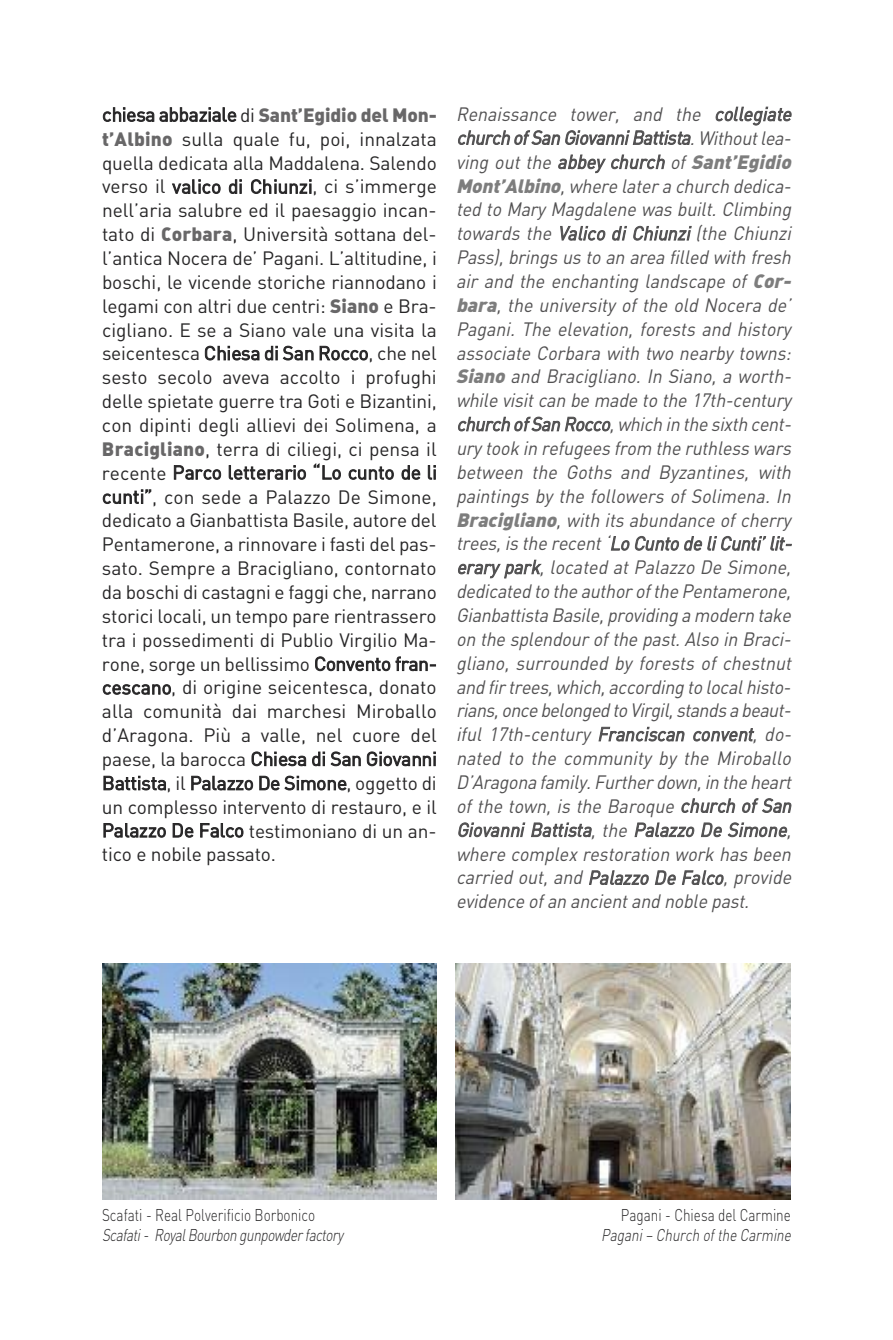
<style>
.page{position:relative;width:893px;height:1340px;background:#fff}
.page>*{position:absolute;margin:0;border:0;box-sizing:border-box;transform-origin:0 0}
.t1{font:italic 19.12px/23.8px "DIN";color:#525152;text-align:justify;scale:.93 1}
.t2{font:19.12px/23.8px "DIN";letter-spacing:-.01em;color:#272627;text-align:justify}
.t3{font:19.12px "DIN Black Alternate";letter-spacing:-.005em;color:#686768}
.t4{font:italic 300 16.88px "DIN";color:#272627;scale:.8 1}
.t5{font:300 16.88px "DIN";color:#272627;scale:.8 1}
.s1{font-family:"DIN";color:#272627}
.s2{font-family:"DIN Black Alternate";color:#686768}
.s3{font-family:"DIN Alternate";font-weight:900;color:#7d7d7d}
</style>
<div class="page">
<img style="left:102px;top:963px;width:335px;height:236px">
<img style="left:455px;top:963px;width:335px;height:236px">
<p class="t3" style="left:102px;top:102px;width:336px"><span class="s1">chiesa abbaziale di</span> Sant’Egidio del Mon-</p>
<p class="t2" style="left:102px;top:126px;width:337px"><span class="s2">t’Albino</span> sulla quale fu, poi, innalzata quella dedicata alla Maddalena. Salendo verso il valico di Chiunzi, ci s’immerge nell’aria salubre ed il paesaggio incan&shy;tato di <span class="s2">Corbara</span>, Università sottana del&shy;l’antica Nocera de’ Pagani. L’altitudine, i boschi, le vicende storiche riannodano i legami con altri due centri: <span class="s2">Siano</span> e Bra&shy;cigliano. E se a Siano vale una visita la seicentesca Chiesa di San Rocco, che nel sesto secolo aveva accolto i profughi delle spietate guerre tra Goti e Bizantini, con dipinti degli allievi dei Solimena, a <span class="s2">Bracigliano</span>, terra di ciliegi, ci pensa il recente Parco letterario “Lo cunto de li cunti”, con sede a Palazzo De Simone, dedicato a Gianbattista Basile, autore del Pentamerone, a rinnovare i fasti del pas&shy;sato. Sempre a Bracigliano, contornato da boschi di castagni e faggi che, narrano storici locali, un tempo pare rientrassero tra i possedimenti di Publio Virgilio Ma&shy;rone, sorge un bellissimo Convento fran&shy;cescano, di origine seicentesca, donato alla comunità dai marchesi Miroballo d’Aragona. Più a valle, nel cuore del paese, la barocca Chiesa di San Giovanni Battista, il Palazzo De Simone, oggetto di un complesso intervento di restauro, e il Palazzo De Falco testimoniano di un an&shy;tico e nobile passato.</p>
<p class="t1" style="left:456px;top:102px;width:367px">Renaissance tower, and the collegiate church ofSan GiovanniBattista.Withoutlea&shy;ving out the abbey church of <span class="s3">Sant’Egidio Mont’Albino</span>,where latera church dedica&shy;ted to MaryMagdalene wasbuilt.Climbing towards the Valico di Chiunzi(the Chiunzi Pass),bringsusto an area filled with fresh air and the enchanting landscape of <span class="s3">Cor&shy;bara</span>, the university of the old Nocera de’ Pagani. The elevation, forests and history associate Corbara with two nearby towns:<br><span class="s3">Siano</span> and Bracigliano. In Siano, a worth&shy;while visitcan be made to the 17th-century church ofSan Rocco,which in the sixth cent&shy;urytook in refugeesfrom the ruthlesswars between the Goths and Byzantines, with paintings by the followers of Solimena. In <span class="s3">Bracigliano</span>,with its abundance ofcherry trees,isthe recent‘LoCunto deliCunti’lit&shy;erarypark,located atPalazzo De Simone, dedicated to the authorofthe Pentamerone, Gianbattista Basile,providing a modern take on the splendourofthe past.Also in Braci&shy;gliano, surrounded by forests of chestnut and firtrees,which,according to localhisto&shy;rians,oncebelongedtoVirgil,standsabeaut&shy;iful 17th-century Franciscan convent, do&shy;nated to the community by the Miroballo D’Aragonafamily.Furtherdown,in the heart of the town, is the Baroque church of San Giovanni Battista, the Palazzo De Simone, where complexrestoration work has been carried out,and Palazzo DeFalco,provide evidence ofan ancientand noble past.</p>
<p class="t5" style="left:102px;top:1204px;width:268px">Scafati - Real Polverificio Borbonico</p>
<p class="t4" style="left:102px;top:1225px;width:307px">Scafati- RoyalBourbongunpowderfactory</p>
<p class="t5" style="left:621px;top:1204px;width:214px">Pagani - Chiesa del Carmine</p>
<p class="t4" style="left:601px;top:1225px;width:243px">Pagani— Church ofthe Carmine</p>
</div>
